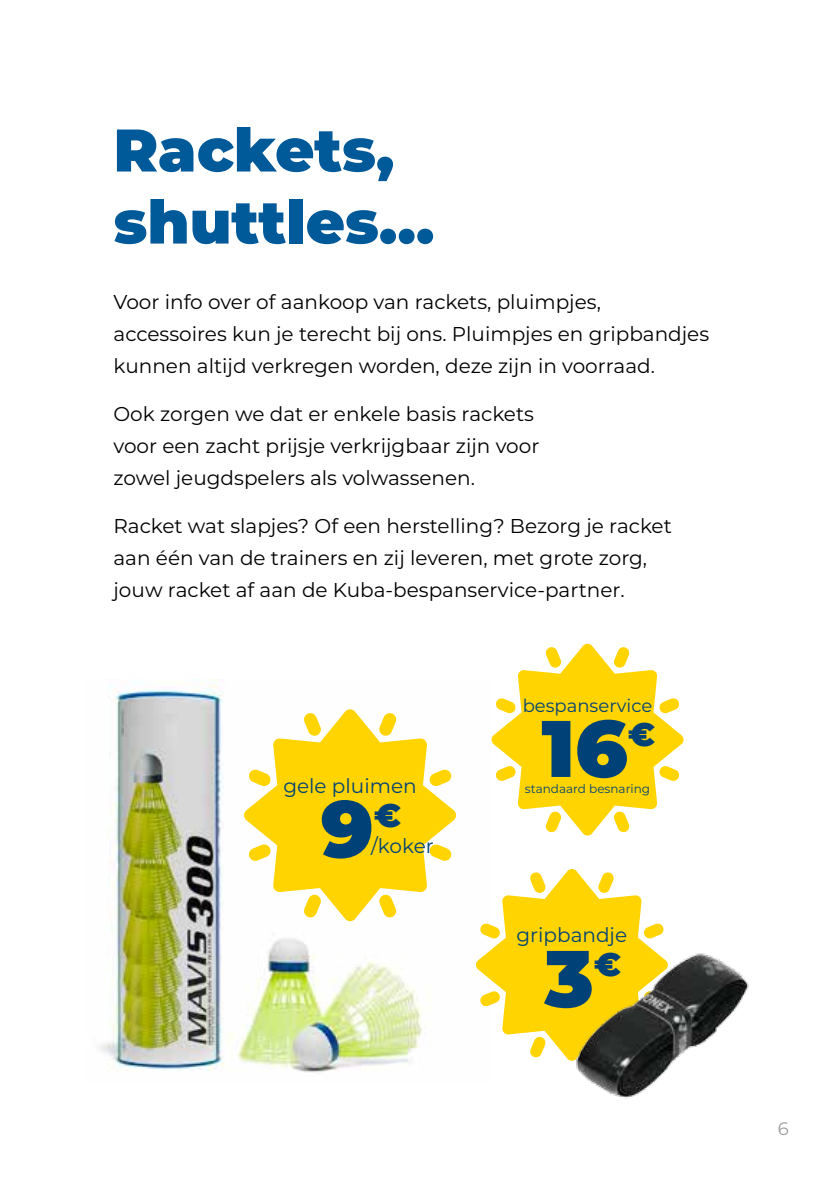
<style>
.page{position:relative;width:840px;height:1191px;background:#fff}
.page>*{position:absolute;margin:0;border:0;box-sizing:border-box;transform-origin:0 0}
.t1{font:900 80px "Montserrat";color:#004277}
.t2{font:900 60px/72px "Montserrat";color:#005999}
.t3{font:900 32.6px "Montserrat";color:#004277}
.t4{font:20px/31.6px "Montserrat";color:#000}
.t5{font:20px "Montserrat";color:#004277}
.t6{font:18px "Montserrat";color:#004277}
.t7{font:18px "Montserrat";color:#9c9d9d}
.t8{font:12px "Montserrat";color:#004277}
</style>
<div class="page">
<img style="left:99px;top:679px;width:324px;height:394px">
<svg style="left:243px;top:708px;width:213px;height:214px;fill:#ffd400"></svg>
<svg style="left:476px;top:869px;width:188px;height:166px"></svg>
<svg style="left:491px;top:643px;width:192px;height:193px"></svg>
<img style="left:509px;top:942px;width:240px;height:157px">
<h2 class="t2" style="left:113px;top:110px;width:322px">Rackets, shuttles…</h2>
<p class="t4" style="left:113px;top:286px;width:597px">Voor info over of aankoop van rackets, pluimpjes, accessoires kun je terecht bij ons. Pluimpjes en gripbandjes kunnen altijd verkregen worden, deze zijn in voorraad.</p>
<p class="t4" style="left:113px;top:398px;width:427px">Ook zorgen we dat er enkele basis rackets voor een zacht prijsje verkrijgbaar zijn voor zowel jeugdspelers als volwassenen.</p>
<p class="t4" style="left:113px;top:510px;width:559px">Racket wat slapjes? Of een herstelling? Bezorg je racket aan één van de trainers en zij leveren, met grote zorg, jouw racket af aan de Kuba-bespanservice-partner.</p>
<p class="t5" style="left:283px;top:771px;width:135px">gele pluimen</p>
<h1 class="t1" style="left:320px;top:769px;width:54px">9</h1>
<h3 class="t3" style="left:373px;top:790px;width:29px">€</h3>
<p class="t5" style="left:371px;top:832px;width:64px">/koker</p>
<p class="t6" style="left:522px;top:693px;width:131px">bespanservice</p>
<h1 class="t1" style="left:541px;top:688px;width:88px">16</h1>
<h3 class="t3" style="left:627px;top:710px;width:29px">€</h3>
<p class="t8" style="left:524px;top:780px;width:126px">standaard besnaring</p>
<p class="t5" style="left:516px;top:921px;width:112px">gripbandje</p>
<h1 class="t1" style="left:544px;top:918px;width:51px">3</h1>
<h3 class="t3" style="left:593px;top:940px;width:29px">€</h3>
<p class="t7" style="left:777px;top:1115px;width:12px">6</p>
</div>
